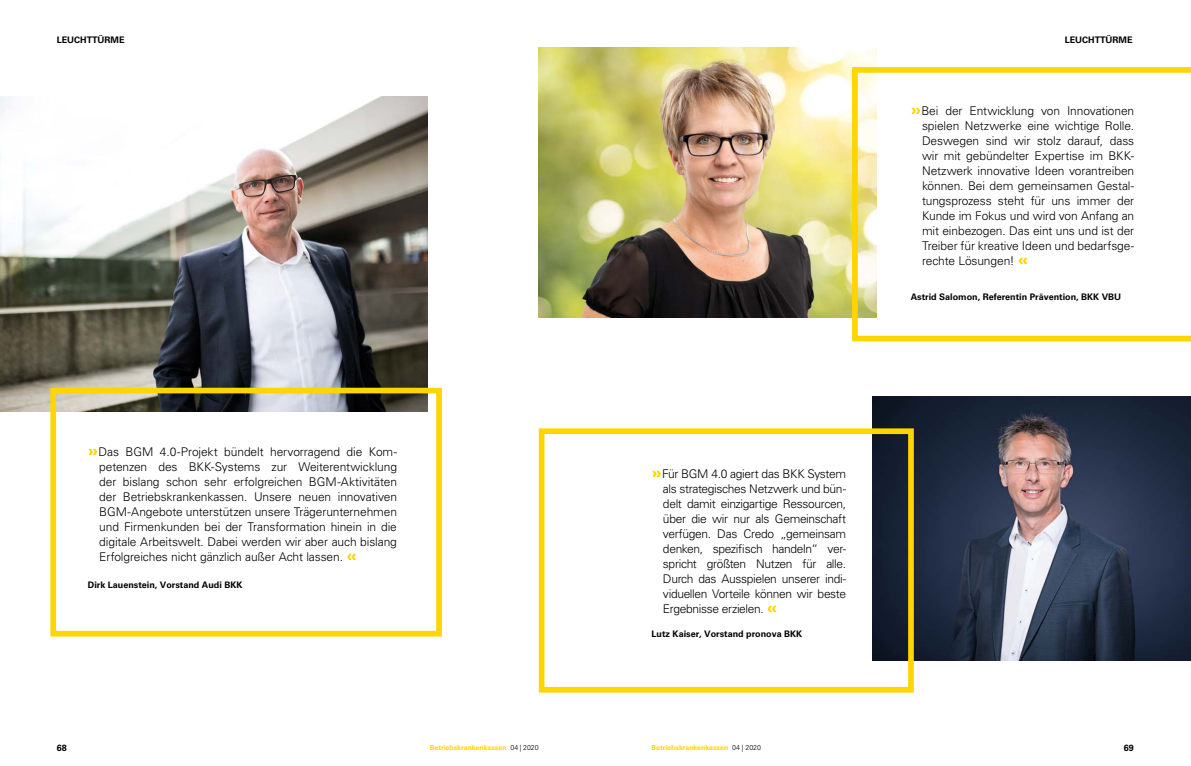
<style>
.page{position:relative;width:1191px;height:766px;background:#fff}
.page>*{position:absolute;margin:0;border:0;box-sizing:border-box;transform-origin:0 0}
.t1{font:300 12px/15px "Univers LT Pro 45";letter-spacing:-.015em;color:#000;text-align:justify}
.t2{font:700 9px "Univers LT Std";color:#000}
.t3{font:700 7px "Univers LT Std";color:#ffd500}
.s1{font-family:"Univers LT Pro 75";font-weight:900;font-size:16px;color:#ffd500}
.s2{font-family:"Univers LT Pro 45";font-weight:300;color:#000}
</style>
<div class="page">
<img style="left:0;top:96px;width:427px;height:315px">
<img style="left:872px;top:396px;width:319px;height:264px">
<img style="left:539px;top:48px;width:337px;height:269px">
<div style="left:50px;top:387px;width:392px;height:249px;border:6px solid #ffd500"></div>
<svg style="left:852px;top:67px;width:339px;height:274px"></svg>
<div style="left:539px;top:428px;width:374px;height:264px;border:6px solid #ffd500"></div>
<p class="t2" style="left:57px;top:34px;width:69px">LEUCHTTÜRME</p>
<p class="t2" style="left:1064px;top:34px;width:69px">LEUCHTTÜRME</p>
<p class="t1" style="left:99px;top:444px;width:299px;text-indent:-11px"><span class="s1">»</span>Das BGM 4.0-Projekt bündelt hervorragend die Kom&shy;petenzen des BKK-Systems zur Weiterentwicklung der bislang schon sehr erfolgreichen BGM-Aktivitäten der Betriebskrankenkassen. Unsere neuen innovativen BGM-Angebote unterstützen unsere Trägerunternehmen und Firmenkunden bei der Transformation hinein in die digitale Arbeitswelt. Dabei werden wir aber auch bislang Erfolgreiches nicht gänzlich außer Acht lassen. <span class="s1">«</span></p>
<p class="t2" style="left:88px;top:580px;width:156px">Dirk Lauenstein, Vorstand Audi BKK</p>
<p class="t1" style="left:922px;top:103px;width:214px;text-indent:-11px"><span class="s1">»</span>Bei der Entwicklung von Innovationen spielen Netzwerke eine wichtige Rolle.<br>Deswegen sind wir stolz darauf, dass wir mit gebündelter Expertise im BKK-Netzwerk innovative Ideen vorantreiben können. Bei dem gemeinsamen Gestal&shy;tungsprozess steht für uns immer der Kunde im Fokus und wird von Anfang an mit einbezogen. Das eint uns und ist der Treiber für kreative Ideen und bedarfsge&shy;rechte Lösungen! <span class="s1">«</span></p>
<p class="t2" style="left:910px;top:292px;width:212px">Astrid Salomon, Referentin Prävention, BKK VBU</p>
<p class="t1" style="left:663px;top:465px;width:185px;text-indent:-11px"><span class="s1">»</span>Für BGM 4.0 agiert das BKK System als strategisches Netzwerk und bün&shy;delt damit einzigartige Ressourcen, über die wir nur als Gemeinschaft verfügen. Das Credo „gemeinsam denken, spezifisch handeln“ ver&shy;spricht größten Nutzen für alle.<br>Durch das Ausspielen unserer indi&shy;viduellen Vorteile können wir beste Ergebnisse erzielen. <span class="s1">«</span></p>
<p class="t2" style="left:651px;top:628px;width:152px">Lutz Kaiser, Vorstand pronova BKK</p>
<p class="t2" style="left:57px;top:742px;width:12px">68</p>
<p class="t3" style="left:430px;top:742px;width:110px">Betriebskrankenkassen <span class="s2">04 | 2020</span></p>
<p class="t3" style="left:651px;top:742px;width:111px">Betriebskrankenkassen <span class="s2">04 | 2020</span></p>
<p class="t2" style="left:1123px;top:742px;width:12px">69</p>
</div>
